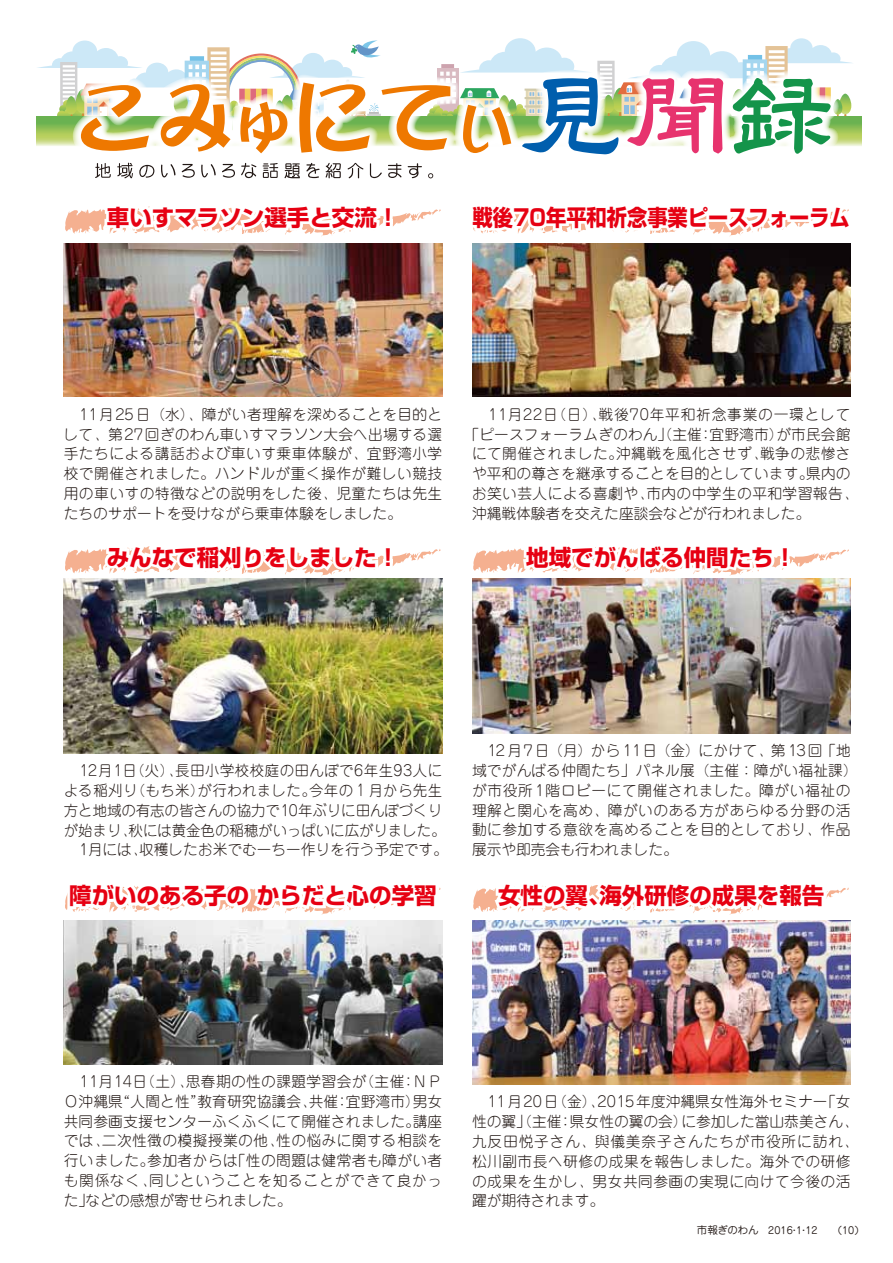
<style>
.page{position:relative;width:893px;height:1263px;background:#fff}
.page>*{position:absolute;margin:0;border:0;box-sizing:border-box;transform-origin:0 0}
.t1{font:700 22.5px "Shin Go Pro";color:#e60012}
.t2{font:700 22.5px "Shin Go Pro";color:#e60012;scale:.9 1}
.t3{font:300 14.7px/19.8px "Jun 101";letter-spacing:.03em;color:#221815}
.t4{font:300 14.7px/19.8px "Jun 101";color:#221815}
.t5{font:300 14.7px/19.8px "Jun 101";letter-spacing:.01em;color:#221815}
.t6{font:300 14.7px/19.8px "Jun 101";letter-spacing:.05em;color:#221815}
.t7{font:300 14.7px "Jun 101";letter-spacing:.055em;color:#221815}
.t8{font:10.5px "Jun 201 Pro";letter-spacing:-.025em;color:#221815}
.t9{font:9.75px "Jun 201 Pro";color:#221815}
</style>
<div class="page">
<svg style="left:473px;top:547px;width:376px;height:29px"></svg>
<svg style="left:854px;top:116px;width:8px;height:30px"></svg>
<svg style="left:36px;top:38px;width:818px;height:140px"></svg>
<img style="left:472px;top:243px;width:378px;height:154px">
<img style="left:64px;top:243px;width:378px;height:45px">
<img style="left:64px;top:579px;width:378px;height:174px">
<img style="left:472px;top:578px;width:378px;height:155px">
<img style="left:64px;top:920px;width:378px;height:144px">
<img style="left:472px;top:920px;width:378px;height:164px">
<svg style="left:473px;top:885px;width:376px;height:30px"></svg>
<img style="left:64px;top:288px;width:378px;height:291px">
<svg style="left:65px;top:885px;width:376px;height:30px"></svg>
<svg style="left:65px;top:206px;width:784px;height:31px"></svg>
<h1 class="t1" style="left:107px;top:199px;width:294px">車いすマラソン選手と交流!</h1>
<h1 class="t2" style="left:473px;top:199px;width:421px">戦後70年平和祈念事業ピースフォーラム</h1>
<p class="t3" style="left:64px;top:404px;width:380px;text-align:justify">　11月25日（水）、障がい者理解を深めることを目的として、第27回ぎのわん車いすマラソン大会へ出場する選手たちによる講話および車いす乗車体験が、宜野湾小学校で開催されました。ハンドルが重く操作が難しい競技用の車いすの特徴などの説明をした後、児童たちは先生たちのサポートを受けながら乗車体験をしました。</p>
<h1 class="t1" style="left:107px;top:539px;width:294px">みんなで稲刈りをしました!</h1>
<p class="t7" style="left:599px;top:404px;width:253px">戦後70年平和祈念事業の一環として</p>
<p class="t3" style="left:472px;top:404px;width:135px">　11月22 （日 日）、</p>
<p class="t3" style="left:776px;top:424px;width:76px">が市民会館</p>
<p class="t5" style="left:465px;top:424px;width:239px">「ピースフォーラムぎのわん」（主催</p>
<p class="t3" style="left:710px;top:424px;width:76px">宜野湾市）</p>
<p class="t3" style="left:698px;top:424px;width:16px">：</p>
<p class="t3" style="left:616px;top:444px;width:152px">沖縄戦を風化させず、</p>
<p class="t3" style="left:760px;top:444px;width:92px">戦争の悲惨さ</p>
<p class="t3" style="left:472px;top:444px;width:152px">にて開催されました。</p>
<p class="t5" style="left:646px;top:463px;width:213px;text-indent:-174px">や平和の尊さを継承することを目的としています。<br>市内の中学生の平和学習報告、</p>
<p class="t3" style="left:806px;top:463px;width:46px">県内の</p>
<p class="t4" style="left:472px;top:483px;width:340px">お笑い芸人による喜劇や、<br>沖縄戦体験者を交えた座談会などが行われました。</p>
<h1 class="t1" style="left:526px;top:539px;width:272px">地域でがんばる仲間たち!</h1>
<p class="t3" style="left:175px;top:761px;width:268px">長田小学校校庭の田んぼで6年生93人に</p>
<p class="t3" style="left:64px;top:761px;width:120px">　12月1 （日火）、</p>
<p class="t3" style="left:198px;top:780px;width:120px">が行われました。</p>
<p class="t3" style="left:131px;top:780px;width:75px">（もち米）</p>
<p class="t3" style="left:309px;top:780px;width:135px">今年の１月から先生</p>
<p class="t3" style="left:64px;top:780px;width:75px">よる稲刈り</p>
<p class="t4" style="left:64px;top:800px;width:380px">方と地域の有志の皆さんの協力で10年ぶりに田んぼづくり</p>
<p class="t4" style="left:129px;top:820px;width:318px">秋には黄金色の稲穂がいっぱいに広がりました。</p>
<p class="t3" style="left:64px;top:820px;width:74px">が始まり、</p>
<p class="t4" style="left:139px;top:840px;width:310px">収穫したお米でむーちー作りを行う予定です。</p>
<p class="t3" style="left:64px;top:840px;width:84px">　1月には、</p>
<h1 class="t1" style="left:69px;top:878px;width:369px">障がいのある子のからだと心の学習</h1>
<p class="t3" style="left:472px;top:741px;width:387px">　12月7日（月）から11日（金）にかけて、第13回「地域でがんばる仲間たち」パネル展（主催：障がい福祉課(が市役所1階ロビーにて開催されました。障がい福祉の理解と関心を高め、障がいのある方があらゆる分野の活動に参加する意欲を高めることを目的としており、作品展示や即売会も行われました。</p>
<h1 class="t1" style="left:599px;top:878px;width:227px">海外研修の成果を報告</h1>
<h1 class="t1" style="left:498px;top:878px;width:114px">女性の翼、</h1>
<p class="t3" style="left:186px;top:1071px;width:182px">思春期の性の課題学習会が</p>
<p class="t3" style="left:360px;top:1071px;width:46px">（主催</p>
<p class="t3" style="left:64px;top:1071px;width:131px">　11月14 （日土）、</p>
<p class="t3" style="left:412px;top:1071px;width:31px">ＮＰ</p>
<p class="t3" style="left:401px;top:1071px;width:16px">：</p>
<p class="t3" style="left:116px;top:1091px;width:90px">“人間と性”</p>
<p class="t3" style="left:346px;top:1091px;width:76px">宜野湾市）</p>
<p class="t3" style="left:309px;top:1091px;width:31px">共催</p>
<p class="t5" style="left:197px;top:1091px;width:120px">教育研究協議会、</p>
<p class="t3" style="left:64px;top:1091px;width:61px">Ｏ沖縄県</p>
<p class="t3" style="left:413px;top:1091px;width:31px">男女</p>
<p class="t3" style="left:335px;top:1091px;width:16px">：</p>
<p class="t5" style="left:276px;top:1111px;width:168px;text-indent:-212px">共同参画支援センターふくふくにて開催されました。<br>性の悩みに関する相談を</p>
<p class="t3" style="left:413px;top:1111px;width:31px">講座</p>
<p class="t3" style="left:102px;top:1131px;width:183px">二次性徴の模擬授業の他、</p>
<p class="t3" style="left:64px;top:1131px;width:46px">では、</p>
<p class="t3" style="left:231px;top:1150px;width:213px">「性の問題は健常者も障がい者</p>
<p class="t3" style="left:147px;top:1150px;width:92px">参加者からは</p>
<p class="t6" style="left:149px;top:1150px;width:295px;text-indent:-85px">行いました。<br>同じということを知ることができて良かっ</p>
<p class="t4" style="left:86px;top:1170px;width:207px;text-indent:-22px">も関係なく、<br>などの感想が寄せられました。</p>
<p class="t3" style="left:64px;top:1190px;width:31px">た」</p>
<p class="t4" style="left:597px;top:1092px;width:231px">2015年度沖縄県女性海外セミナー</p>
<p class="t3" style="left:472px;top:1092px;width:133px">　11月20 （日金）、</p>
<p class="t3" style="left:821px;top:1092px;width:31px">「女</p>
<p class="t3" style="left:472px;top:1111px;width:387px">性の翼」（主催<br>九反田悦子さん、與儀美奈子さんたちが市役所に訪れ、松川副市長へ研修の成果を報告しました。海外での研修の成果を生かし、男女共同参画の実現に向けて今後の活躍が期待されます。</p>
<p class="t4" style="left:570px;top:1111px;width:119px">県女性の翼の会）</p>
<p class="t4" style="left:681px;top:1111px;width:178px">に参加した當山恭美さん、</p>
<p class="t3" style="left:558px;top:1111px;width:16px">：</p>
<p class="t8" style="left:697px;top:1222px;width:63px">市報ぎのわん</p>
<p class="t9" style="left:768px;top:1223px;width:42px">2016 ・1</p>
<p class="t9" style="left:805px;top:1223px;width:14px">12</p>
<p class="t9" style="left:790px;top:1223px;width:11px">・</p>
<p class="t9" style="left:832px;top:1223px;width:33px">)10(</p>
</div>
